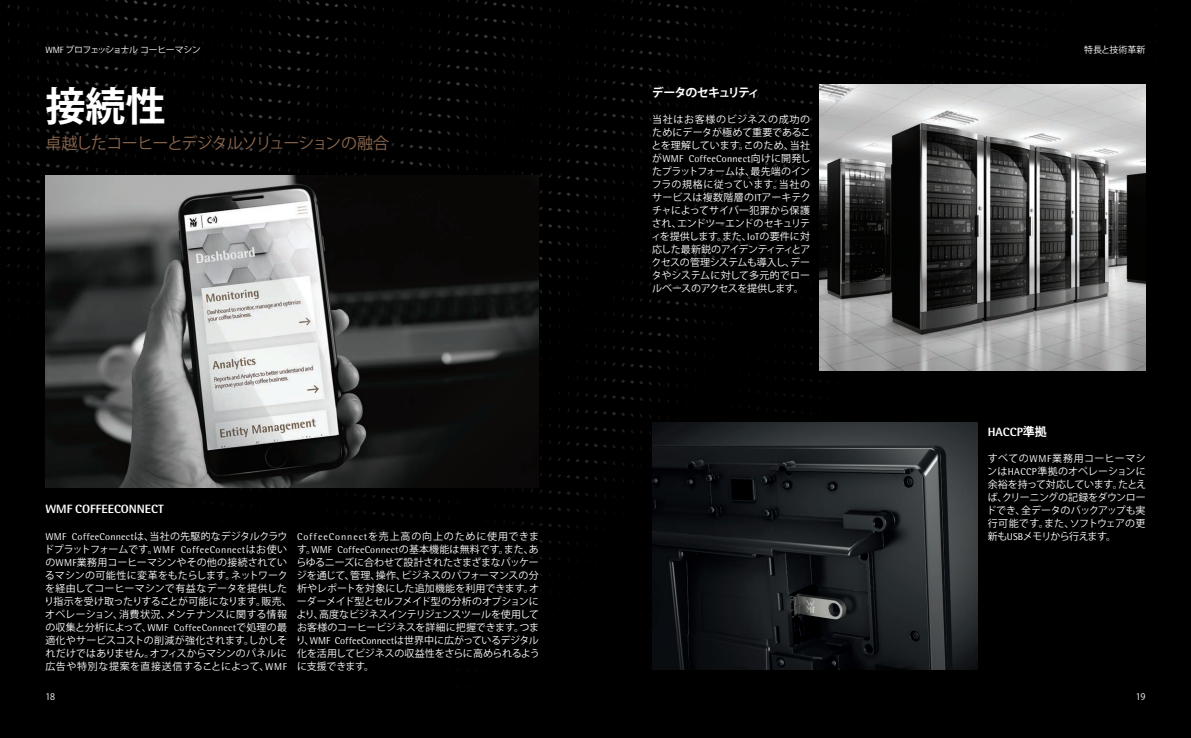
<style>
.page{position:relative;width:1191px;height:738px;background:#fff}
.page>*{position:absolute;margin:0;border:0;box-sizing:border-box;transform-origin:0 0}
.t1{font:700 40px "Koz Go Pr 6 N";color:#fff}
.t2{font:16px "Koz Go Pr 6 N";letter-spacing:-.055em;color:#8d684e}
.t3{font:700 12px "WMF Rotis";color:#fff}
.t4{font:700 12px "Koz Go Pr 6 N";letter-spacing:-.08em;color:#fff}
.t5{font:10px/13px "Koz Go Pr 6 N";letter-spacing:-.005em;color:#fff;text-align:justify}
.t6{font:10px "WMF Rotis";letter-spacing:.025em;color:#fff}
.t7{font:9px "Koz Go Pr 6 N";letter-spacing:-.07em;color:#fff}
.t8{font:9px "Koz Go Pr 6 N";color:#fff}
.t9{font:9px "Koz Go Pr 6 N";letter-spacing:-.035em;color:#fff}
.s1{font-family:"WMF Rotis"}
.s2{font-family:"Koz Go Pr 6 N"}
</style>
<div class="page">
<div style="left:0;top:0;width:1191px;height:737px;background:#000"></div>
<img style="left:820px;top:84px;width:325px;height:286px">
<img style="left:45px;top:175px;width:494px;height:312px">
<img style="left:652px;top:422px;width:325px;height:247px">
<p class="t7" style="left:45px;top:44px;width:157px"><span class="s1">WMF</span> プロフェッショナル コーヒーマシン</p>
<h1 class="t1" style="left:45px;top:84px;width:122px">接続性</h1>
<h2 class="t2" style="left:45px;top:134px;width:345px">卓越したコーヒーとデジタルソリューションの融合</h2>
<p class="t3" style="left:45px;top:501px;width:120px">WMF COFFEECONNECT</p>
<p class="t6" style="left:45px;top:530px;width:244px">WMF CoffeeConnect<span class="s2">は、当社の先駆的なデジタルクラウ</span></p>
<p class="t5" style="left:44px;top:542px;width:249px;text-align:left">ドプラットフォームです。<span class="s1">WMF CoffeeConnect</span>はお使いの<span class="s1">WMF</span>業務用コーヒーマシンやその他の接続されているマシンの可能性に変革をもたらします。ネットワークを経由してコーヒーマシンで有益なデータを提供したり指示を受け取ったりすることが可能になります。販売、オペレーション、消費状況、メンテナンスに関する情報の収集と分析によって、<span class="s1">WMF CoffeeConnect</span>で処理の最適化やサービスコストの削減が強化されます。しかしそれだけではありません。オフィスからマシンのパネルに広告や特別な提案を直接送信することによって、<span class="s1">WMF</span></p>
<p class="t5" style="left:296px;top:529px;width:245px"><span class="s1">CoffeeConnect</span>を売上高の向上のために使用できます。<span class="s1">WMF CoffeeConnect</span>の基本機能は無料です。また、あらゆるニーズに合わせて設計されたさまざまなパッケージを通じて、管理、操作、ビジネスのパフォーマンスの分析やレポートを対象にした追加機能を利用できます。オーダーメイド型とセルフメイド型の分析のオプションにより、高度なビジネスインテリジェンスツールを使用してお客様のコーヒービジネスを詳細に把握できます。つまり、<span class="s1">WMF CoffeeConnect</span>は世界中に広がっているデジタル化を活用してビジネスの収益性をさらに高められるように支援できます。</p>
<p class="t4" style="left:651px;top:86px;width:109px">データのセキュリティ</p>
<p class="t5" style="left:651px;top:112px;width:161px">当社はお客様のビジネスの成功のためにデータが極めて重要であることを理解しています。このため、当社</p>
<p class="t6" style="left:652px;top:152px;width:160px"><span class="s2">が</span>WMF CoffeeConnect<span class="s2">向けに開発し</span></p>
<p class="t5" style="left:651px;top:164px;width:161px">たプラットフォームは、最先端のインフラの規格に従っています。当社のサービスは複数階層の<span class="s1">IT</span>アーキテクチャによってサイバー犯罪から保護され、エンドツーエンドのセキュリティを提供します。また、<span class="s1">IoT</span>の要件に対応した最新鋭のアイデンティティとアクセスの管理システムも導入し、データやシステムに対して多元的でロールベースのアクセスを提供します。</p>
<p class="t8" style="left:1084px;top:44px;width:63px">特長と技術革新</p>
<p class="t3" style="left:987px;top:423px;width:61px">HACCP<span class="s2">準拠</span></p>
<p class="t5" style="left:986px;top:451px;width:161px">すべての<span class="s1">WMF</span>業務用コーヒーマシンは<span class="s1">HACCP</span>準拠のオペレーションに余裕を持って対応しています。たとえば、クリーニングの記録をダウンロードでき、全データのバックアップも実行可能です。また、ソフトウェアの更新も<span class="s1">USB</span>メモリから行えます。</p>
<p class="t9" style="left:45px;top:691px;width:11px">18</p>
<p class="t9" style="left:1135px;top:691px;width:11px">19</p>
</div>
